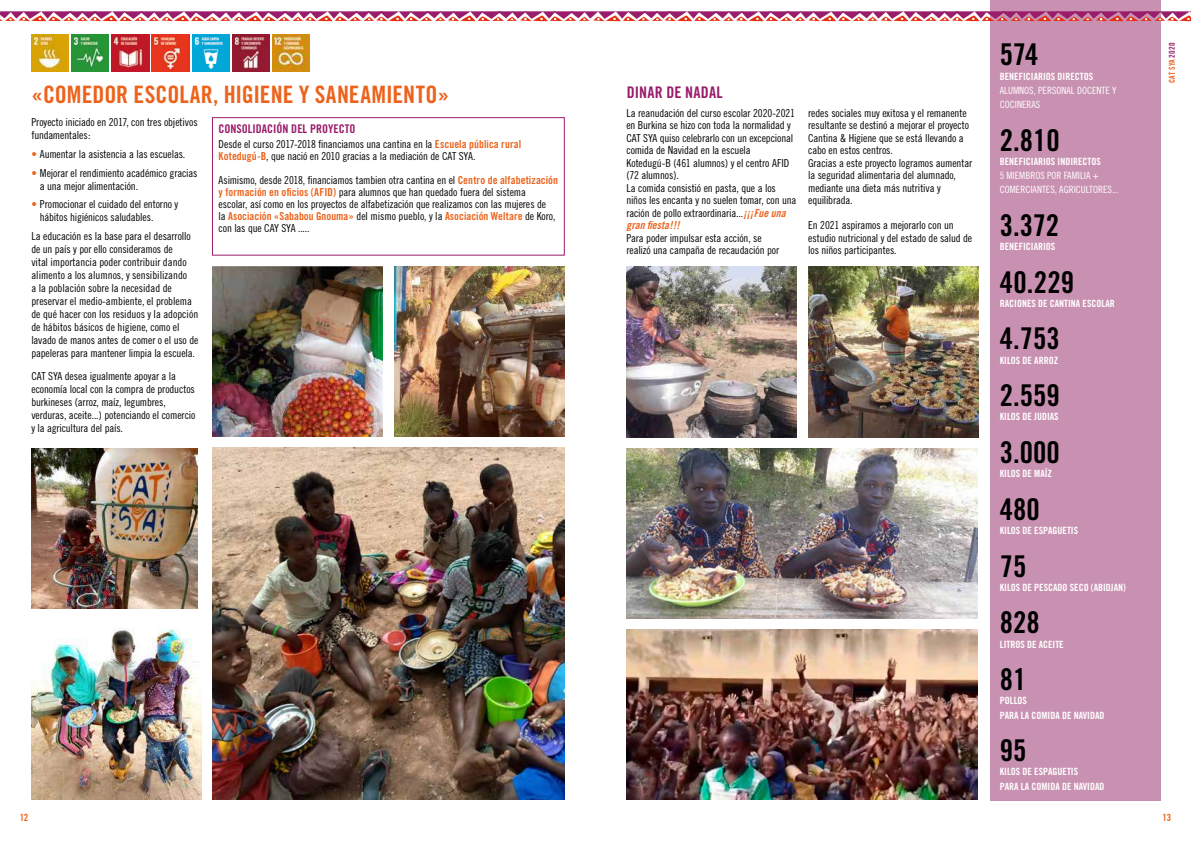
<style>
.page{position:relative;width:1191px;height:842px;background:#fff}
.page>*{position:absolute;margin:0;border:0;box-sizing:border-box;transform-origin:0 0}
.t1{font:30px "Trade Gothic Bold Cond Twenty";color:#000}
.t2{font:24px "Trade Gothic Bold Cond Twenty";color:#ec631c}
.t3{font:16px "Trade Gothic Bold Cond Twenty";letter-spacing:.02em;color:#991d6a}
.t4{font:12px "Trade Gothic Bold Cond Twenty";color:#991d6a}
.t5{font:11px/12.5px "Trade Gothic Cond Eighteen";letter-spacing:-.01em;color:#000}
.t6{font:11px "Trade Gothic Bold Cond Twenty";color:#ec631c}
.t7{font:11px "Trade Gothic Bold Cond Twenty Obl";letter-spacing:.005em;color:#ec631c}
.t8{font:10px/14.2px "Trade Gothic Bold Cond Twenty";color:#fff}
.t9{font:10px/14.2px "Trade Gothic Cond Eighteen";color:#fff}
.t10{font:10px "Trade Gothic Bold Cond Twenty";color:#ec631c}
.t11{font:8px "Trade Gothic Bold Cond Twenty";letter-spacing:.03em;color:#ec631c}
.s1{color:#ec631c}
.s2{font-family:"Trade Gothic Bold Cond Twenty";color:#ec631c}
.s3{font-family:"Trade Gothic Cond Eighteen";color:#000}
.s4{font-family:"Trade Gothic Bold Cond Twenty Obl";color:#ec631c}
.s5{color:#991d6a}
</style>
<div class="page">
<div style="left:990px;top:0;width:170px;height:800px;background:#c991b1"></div>
<img style="left:213px;top:448px;width:351px;height:351px">
<img style="left:394px;top:267px;width:170px;height:170px">
<div style="left:212px;top:117px;width:353px;height:139px;border:1px solid #991d6a"></div>
<img style="left:212px;top:266px;width:170px;height:170px">
<img style="left:32px;top:628px;width:169px;height:171px">
<img style="left:626px;top:449px;width:351px;height:169px">
<img style="left:626px;top:629px;width:351px;height:171px">
<img style="left:808px;top:267px;width:170px;height:170px">
<img style="left:626px;top:267px;width:170px;height:170px">
<img style="left:31px;top:34px;width:38px;height:37px">
<img style="left:71px;top:34px;width:38px;height:37px">
<img style="left:112px;top:34px;width:37px;height:37px">
<img style="left:152px;top:34px;width:37px;height:37px">
<img style="left:192px;top:34px;width:37px;height:37px">
<img style="left:232px;top:34px;width:38px;height:37px">
<img style="left:272px;top:34px;width:38px;height:37px">
<img style="left:31px;top:449px;width:166px;height:159px">
<svg style="left:0;top:11px;width:1191px;height:10px"></svg>
<h2 class="t2" style="left:31px;top:80px;width:420px">«COMEDOR ESCOLAR, HIGIENE Y SANEAMIENTO»</h2>
<p class="t5" style="left:31px;top:116px;width:168px;line-height:13px">Proyecto iniciado en 2017, con tres objetivos fundamentales:</p>
<p class="t5" style="left:31px;top:148px;width:155px"><span class="s1">•</span> Aumentar la asistencia a las escuelas.</p>
<p class="t5" style="left:40px;top:166px;width:159px;line-height:13px;text-indent:-9px"><span class="s1">•</span> Mejorar el rendimiento académico gracias a una mejor alimentación.</p>
<p class="t5" style="left:40px;top:198px;width:140px;line-height:13px;text-indent:-9px"><span class="s1">•</span> Promocionar el cuidado del entorno y hábitos higiénicos saludables.</p>
<p class="t5" style="left:31px;top:229px;width:168px;line-height:13px">La educación es la base para el desarrollo de un país y por ello consideramos de<br>vital importancia poder contribuir dando alimento a los alumnos, y sensibilizando<br>a la población sobre la necesidad de preservar el medio-ambiente, el problema de qué hacer con los residuos y la adopción de hábitos básicos de higiene, como el lavado de manos antes de comer o el uso de papeleras para mantener limpia la escuela.</p>
<p class="t5" style="left:31px;top:369px;width:165px;line-height:13px">CAT SYA desea igualmente apoyar a la economía local con la compra de productos burkineses (arroz, maíz, legumbres, verduras, aceite...) potenciando el comercio y la agricultura del país.</p>
<p class="t4" style="left:219px;top:121px;width:138px">CONSOLIDACIÓN DEL PROYECTO</p>
<p class="t5" style="left:219px;top:138px;width:304px;line-height:12px">Desde el curso 2017-2018 financiamos una cantina en la <span class="s2">Escuela pública rural<br>Kotedugú-B</span>, que nació en 2010 gracias a la mediación de CAT SYA.</p>
<p class="t5" style="left:219px;top:174px;width:341px;line-height:12px">Asimismo, desde 2018, financiamos tambien otra cantina en el <span class="s2">Centro de alfabetización y formación en oficios (AFID)</span> para alumnos que han quedado fuera del sistema<br>escolar, así como en los proyectos de alfabetización que realizamos con las mujeres de</p>
<p class="t6" style="left:219px;top:209px;width:338px"><span class="s3">la</span> Asociación «Sababou Gnouma» <span class="s3">del mismo pueblo, y la</span> Asociación Weltare <span class="s3">de Koro,</span></p>
<p class="t5" style="left:219px;top:222px;width:92px">con las que CAY SYA .....</p>
<h3 class="t3" style="left:627px;top:82px;width:97px">DINAR DE NADAL</h3>
<p class="t5" style="left:626px;top:107px;width:171px">La reanudación del curso escolar 2020-2021 en Burkina se hizo con toda la normalidad y CAT SYA quiso celebrarlo con un excepcional comida de Navidad en la escuela Kotedugú-B (461 alumnos) y el centro AFID (72 alumnos).<br>La comida consistió en pasta, que a los niños les encanta y no suelen tomar, con una ración de pollo extraordinaria...<span class="s4">¡¡¡Fue una</span></p>
<p class="t7" style="left:626px;top:219px;width:55px">gran fiesta!!!</p>
<p class="t5" style="left:626px;top:232px;width:154px">Para poder impulsar esta acción, se realizó una campaña de recaudación por</p>
<p class="t5" style="left:808px;top:107px;width:165px">redes sociales muy exitosa y el remanente resultante se destinó a mejorar el proyecto Cantina &amp; Higiene que se está llevando a cabo en estos centros.<br>Gracias a este proyecto logramos aumentar la seguridad alimentaria del alumnado, mediante una dieta más nutritiva y equilibrada.</p>
<p class="t5" style="left:808px;top:219px;width:165px">En 2021 aspiramos a mejorarlo con un estudio nutricional y del estado de salud de los niños participantes.</p>
<h1 class="t1" style="left:999px;top:37px;width:40px">574</h1>
<p class="t8" style="left:999px;top:69px;width:95px">BENEFICIARIOS DIRECTOS</p>
<p class="t9" style="left:999px;top:83px;width:118px">ALUMNOS, PERSONAL DOCENTE Y<br>COCINERAS</p>
<h1 class="t1" style="left:999px;top:122px;width:61px">2.810</h1>
<p class="t8" style="left:999px;top:154px;width:103px">BENEFICIARIOS INDIRECTOS</p>
<p class="t9" style="left:999px;top:168px;width:120px">5 MIEMBROS POR FAMILIA +<br>COMERCIANTES, AGRICULTORES...</p>
<h1 class="t1" style="left:999px;top:207px;width:61px">3.372</h1>
<p class="t8" style="left:999px;top:239px;width:57px">BENEFICIARIOS</p>
<h1 class="t1" style="left:999px;top:264px;width:76px">40.229</h1>
<p class="t8" style="left:999px;top:296px;width:116px">RACIONES DE CANTINA ESCOLAR</p>
<h1 class="t1" style="left:999px;top:320px;width:61px">4.753</h1>
<p class="t8" style="left:999px;top:353px;width:60px">KILOS DE ARROZ</p>
<h1 class="t1" style="left:999px;top:377px;width:61px">2.559</h1>
<p class="t8" style="left:999px;top:410px;width:60px">KILOS DE JUDIAS</p>
<h1 class="t1" style="left:999px;top:434px;width:61px">3.000</h1>
<p class="t8" style="left:999px;top:466px;width:54px">KILOS DE MAÍZ</p>
<h1 class="t1" style="left:999px;top:491px;width:41px">480</h1>
<p class="t8" style="left:999px;top:523px;width:80px">KILOS DE ESPAGUETIS</p>
<h1 class="t1" style="left:999px;top:548px;width:28px">75</h1>
<p class="t8" style="left:999px;top:580px;width:128px">KILOS DE PESCADO SECO (ABIDJAN)</p>
<h1 class="t1" style="left:999px;top:604px;width:41px">828</h1>
<p class="t8" style="left:999px;top:637px;width:65px">LITROS DE ACEITE</p>
<h1 class="t1" style="left:999px;top:661px;width:28px">81</h1>
<p class="t8" style="left:999px;top:694px;width:106px">POLLOS<br>PARA LA COMIDA DE NAVIDAD</p>
<h1 class="t1" style="left:999px;top:732px;width:28px">95</h1>
<p class="t8" style="left:999px;top:765px;width:106px">KILOS DE ESPAGUETIS<br>PARA LA COMIDA DE NAVIDAD</p>
<p class="t11" style="left:1167px;top:83px;width:42px;rotate:-90deg">CAT SYA <span class="s5">2020</span></p>
<p class="t10" style="left:20px;top:812px;width:10px">12</p>
<p class="t10" style="left:1162px;top:812px;width:10px">13</p>
</div>
